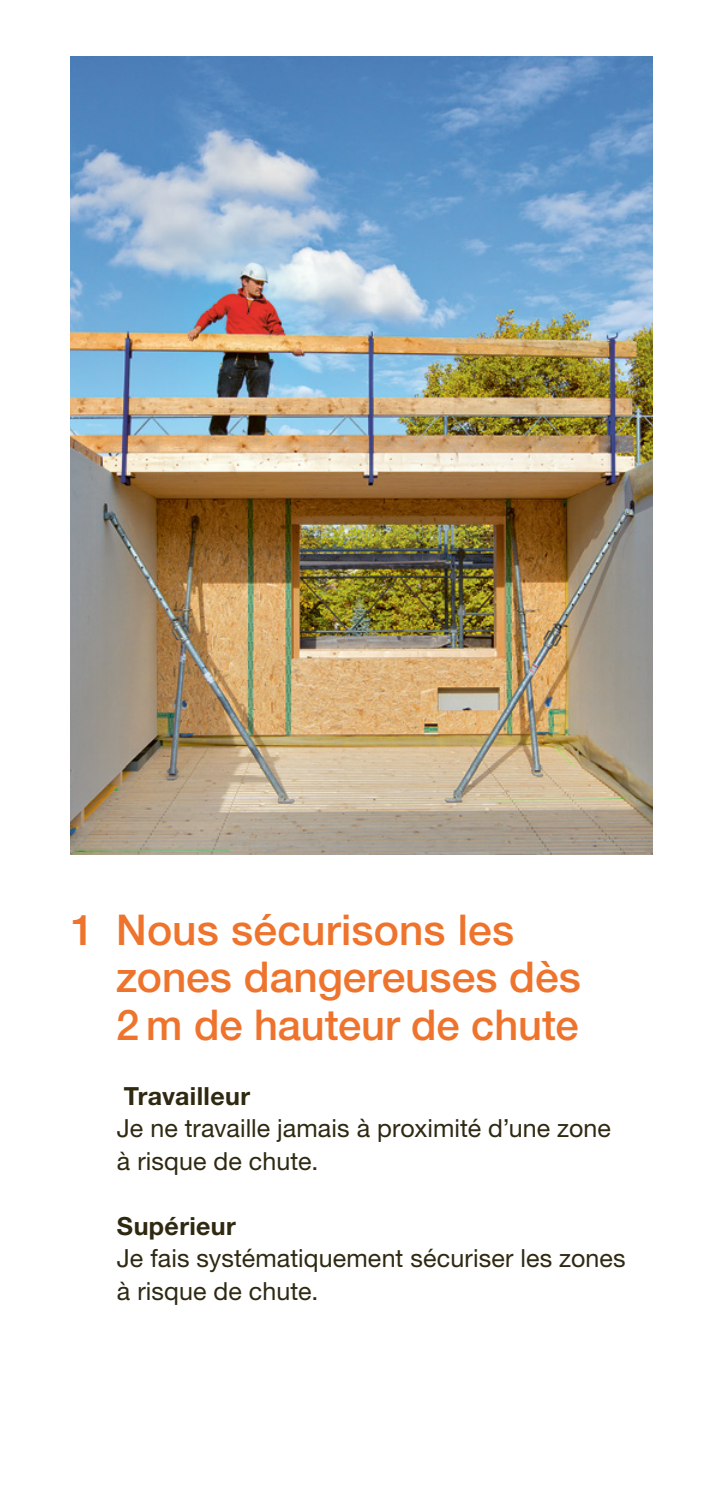
<style>
.page{position:relative;width:723px;height:1489px;background:#fff}
.page>*{position:absolute;margin:0;border:0;box-sizing:border-box;transform-origin:0 0}
.t1{font:500 42.5px/47.5px "Helvetica Neue LT Std";color:#ee742d}
.t2{font:25px/32.5px "Helvetica Neue LT Std";letter-spacing:.005em;color:#2f2912}
.t3{font:700 25px "Helvetica Neue LT Std";letter-spacing:.015em;color:#2f2912}
</style>
<div class="page">
<img style="left:71px;top:57px;width:581px;height:797px">
<h1 class="t1" style="left:116px;top:905px;width:466px;text-indent:-45px">1 Nous sécurisons les zones dangereuses dès<br>2 m de hauteur de chute</h1>
<p class="t3" style="left:124px;top:1080px;width:128px">Travailleur</p>
<p class="t2" style="left:117px;top:1111px;width:495px">Je ne travaille jamais à proximité d’une zone à risque de chute.</p>
<p class="t3" style="left:117px;top:1210px;width:121px">Supérieur</p>
<p class="t2" style="left:117px;top:1241px;width:510px">Je fais systématiquement sécuriser les zones à risque de chute.</p>
</div>
